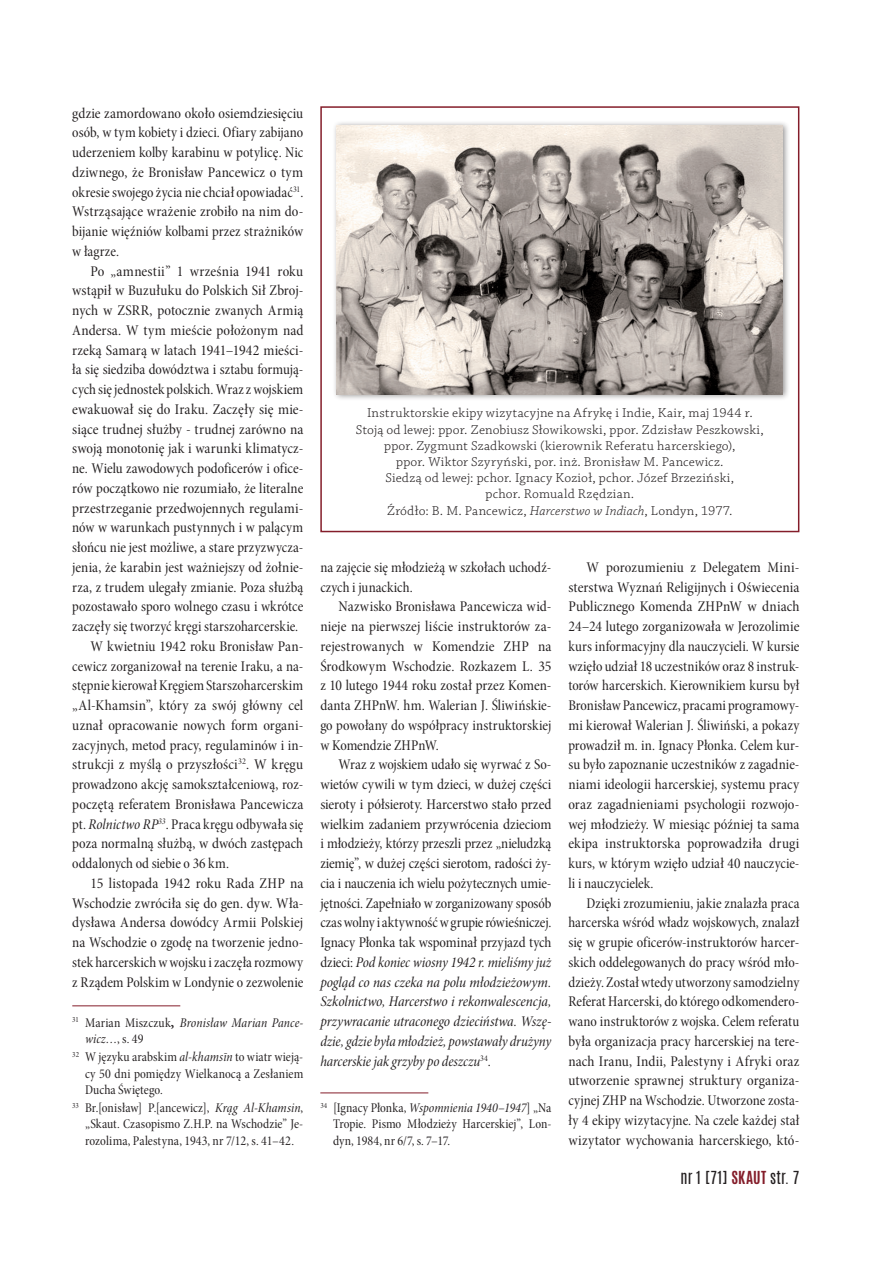
<style>
.page{position:relative;width:893px;height:1263px;background:#fff}
.page>*{position:absolute;margin:0;border:0;box-sizing:border-box;transform-origin:0 0}
.t1{font:15px/19.8px "Minion Pro Cn Subh";letter-spacing:.005em;color:#231f20;text-align:justify}
.t2{font:15px/19.8px "Minion Pro Cn It Subh";letter-spacing:-.005em;color:#231f20;text-align:justify}
.t3{font:15px "Antonio";letter-spacing:.025em;color:#231f20}
.t4{font:13.5px/16.2px "Chaparral Pro Light Capt";letter-spacing:.015em;color:#231f20;text-align:center}
.t5{font:13.5px/16.2px "Minion Pro Cn Subh";letter-spacing:.005em;color:#231f20;text-align:justify}
.t6{font:13.5px/16.2px "Minion Pro Cn It Subh";letter-spacing:.005em;color:#231f20}
.s1{font-family:"Minion Pro Cn It Subh"}
.s2{font-family:"Minion Pro Cn Subh"}
.s3{font-family:"Minion Pro";font-weight:700}
.s4{font-family:"Chaparral Pro Light It Capt"}
.s5{font-weight:700;color:#841d2a}
</style>
<div class="page">
<hr style="left:72px;top:1005px;width:108px;height:1px;background:#841d2a">
<hr style="left:320px;top:1092px;width:108px;height:1px;background:#841d2a">
<div style="left:320px;top:106px;width:479px;height:426px;border:2px solid #841d2a"></div>
<div style="left:332px;top:120px;width:458px;height:281px;background:#231f20;opacity:.5"></div>
<img style="left:337px;top:125px;width:446px;height:269px">
<p class="t1" style="left:72px;top:103px;width:233px">gdzie zamordowano około osiemdziesięciu osób, w tym kobiety i dzieci. Ofiary zabijano uderzeniem kolby karabinu w potylicę. Nic dziwnego, że Bronisław Pancewicz o tym okresie swojego życia nie chciał opowiadać<sup>31</sup>.<br>Wstrząsające wrażenie zrobiło na nim do&shy;bijanie więźniów kolbami przez strażników w łagrze.</p>
<p class="t1" style="left:91px;top:261px;width:214px">Po „amnestii” 1 września 1941 roku</p>
<p class="t1" style="left:72px;top:281px;width:233px">wstąpił w Buzułuku do Polskich Sił Zbroj-</p>
<p class="t1" style="left:72px;top:301px;width:233px">nych w ZSRR, potocznie zwanych Armią</p>
<p class="t1" style="left:72px;top:320px;width:233px">Andersa. W tym mieście położonym nad</p>
<p class="t1" style="left:72px;top:340px;width:233px">rzeką Samarą w latach 1941–1942 mieści-</p>
<p class="t1" style="left:72px;top:360px;width:233px">ła się siedziba dowództwa i sztabu formują-</p>
<p class="t1" style="left:72px;top:380px;width:233px">cych się jednostek polskich. Wraz z wojskiem</p>
<p class="t1" style="left:72px;top:399px;width:233px">ewakuował się do Iraku. Zaczęły się mie-</p>
<p class="t1" style="left:72px;top:419px;width:232px">siące trudnej służby - trudnej zarówno na</p>
<p class="t1" style="left:72px;top:439px;width:233px">swoją monotonię jak i warunki klimatycz-</p>
<p class="t1" style="left:72px;top:459px;width:233px">ne. Wielu zawodowych podoficerów i ofice-</p>
<p class="t1" style="left:72px;top:478px;width:233px">rów początkowo nie rozumiało, że literalne</p>
<p class="t1" style="left:72px;top:498px;width:233px">przestrzeganie przedwojennych regulami-</p>
<p class="t1" style="left:72px;top:518px;width:233px">nów w warunkach pustynnych i w palącym</p>
<p class="t1" style="left:72px;top:538px;width:233px">słońcu nie jest możliwe, a stare przyzwycza-</p>
<p class="t1" style="left:72px;top:557px;width:233px">jenia, że karabin jest ważniejszy od żołnie-</p>
<p class="t1" style="left:72px;top:577px;width:233px">rza, z trudem ulegały zmianie. Poza służbą</p>
<p class="t1" style="left:72px;top:597px;width:233px">pozostawało sporo wolnego czasu i wkrótce</p>
<p class="t1" style="left:72px;top:617px;width:227px">zaczęły się tworzyć kręgi starszoharcerskie.</p>
<p class="t1" style="left:91px;top:636px;width:214px">W kwietniu 1942 roku Bronisław Pan-</p>
<p class="t1" style="left:72px;top:656px;width:231px">cewicz zorganizował na terenie Iraku, a na-</p>
<p class="t1" style="left:72px;top:676px;width:233px">stępnie kierował Kręgiem Starszoharcerskim</p>
<p class="t1" style="left:72px;top:696px;width:233px">„Al-Khamsin”, który za swój główny cel</p>
<p class="t1" style="left:72px;top:715px;width:233px">uznał opracowanie nowych form organi-</p>
<p class="t1" style="left:72px;top:735px;width:233px">zacyjnych, metod pracy, regulaminów i in-</p>
<p class="t1" style="left:72px;top:755px;width:233px">strukcji z myślą o przyszłości<sup>32</sup>. W kręgu</p>
<p class="t1" style="left:72px;top:775px;width:233px">prowadzono akcję samokształceniową, roz-</p>
<p class="t1" style="left:72px;top:794px;width:233px">poczętą referatem Bronisława Pancewicza</p>
<p class="t1" style="left:72px;top:814px;width:233px">pt. <span class="s1">Rolnictwo RP</span><sup>33</sup>. Praca kręgu odbywała się</p>
<p class="t1" style="left:72px;top:834px;width:232px">poza normalną służbą, w dwóch zastępach</p>
<p class="t1" style="left:72px;top:854px;width:158px">oddalonych od siebie o 36 km.</p>
<p class="t1" style="left:91px;top:873px;width:214px">15 listopada 1942 roku Rada ZHP na</p>
<p class="t1" style="left:72px;top:893px;width:233px">Wschodzie zwróciła się do gen. dyw. Wła-</p>
<p class="t1" style="left:72px;top:913px;width:233px">dysława Andersa dowódcy Armii Polskiej</p>
<p class="t1" style="left:72px;top:932px;width:233px">na Wschodzie o zgodę na tworzenie jedno-</p>
<p class="t1" style="left:72px;top:952px;width:233px">stek harcerskich w wojsku i zaczęła rozmowy</p>
<p class="t1" style="left:72px;top:972px;width:233px">z Rządem Polskim w Londynie o zezwolenie</p>
<p class="t6" style="left:85px;top:1015px;width:220px;text-indent:-13px"><sup>31</sup> <span class="s2">Marian Miszczuk</span><span class="s3">,</span> Bronisław Marian Pance&shy;wicz…<span class="s2">, s. 49</span></p>
<p class="t5" style="left:85px;top:1049px;width:220px;text-indent:-13px"><sup>32</sup> W języku arabskim <span class="s1">al-khamsīn</span> to wiatr wieją&shy;cy 50 dni pomiędzy Wielkanocą a Zesłaniem Ducha Świętego.</p>
<p class="t5" style="left:85px;top:1100px;width:220px;text-indent:-13px"><sup>33</sup> Br.[onisław] P.[ancewicz], <span class="s1">Krąg Al-Khamsin</span>, „Skaut. Czasopismo Z.H.P. na Wschodzie” Je&shy;rozolima, Palestyna, 1943, nr 7/12, s. 41–42.</p>
<p class="t4" style="left:356px;top:405px;width:409px">Instruktorskie ekipy wizytacyjne na Afrykę i Indie, Kair, maj 1944 r.<br>Stoją od lewej: ppor. Zenobiusz Słowikowski, ppor. Zdzisław Peszkowski, ppor. Zygmunt Szadkowski (kierownik Referatu harcerskiego),<br>ppor. Wiktor Szyryński, por. inż. Bronisław M. Pancewicz.<br>Siedzą od lewej: pchor. Ignacy Kozioł, pchor. Józef Brzeziński,<br>pchor. Romuald Rzędzian.<br>Źródło: B. M. Pancewicz, <span class="s4">Harcerstwo w Indiach</span>, Londyn, 1977.</p>
<p class="t1" style="left:320px;top:557px;width:233px">na zajęcie się młodzieżą w szkołach uchodź&shy;czych i junackich.</p>
<p class="t1" style="left:320px;top:597px;width:233px;text-indent:18px">Nazwisko Bronisława Pancewicza wid&shy;nieje na pierwszej liście instruktorów za&shy;rejestrowanych w Komendzie ZHP na Środkowym Wschodzie. Rozkazem L. 35 z 10 lutego 1944 roku został przez Komen&shy;danta ZHPnW. hm. Walerian J. Śliwińskie&shy;go powołany do współpracy instruktorskiej w Komendzie ZHPnW.</p>
<p class="t1" style="left:320px;top:755px;width:233px;text-indent:18px">Wraz z wojskiem udało się wyrwać z So&shy;wietów cywili w tym dzieci, w dużej części sieroty i półsieroty. Harcerstwo stało przed wielkim zadaniem przywrócenia dzieciom i młodzieży, którzy przeszli przez „nieludzką ziemię”, w dużej części sierotom, radości ży&shy;cia i nauczenia ich wielu pożytecznych umie&shy;jętności. Zapełniało w zorganizowany sposób czas wolny i aktywność w grupie rówieśniczej.<br>Ignacy Płonka tak wspominał przyjazd tych</p>
<p class="t2" style="left:320px;top:952px;width:233px"><span class="s2">dzieci:</span> Pod koniec wiosny 1942 r. mieliśmy już pogląd co nas czeka na polu młodzieżowym.<br>Szkolnictwo, Harcerstwo i rekonwalescencja, przywracanie utraconego dzieciństwa. Wszę&shy;dzie, gdzie była młodzież, powstawały drużyny harcerskie jak grzyby po deszczu<sup>34</sup><span class="s2">.</span></p>
<p class="t6" style="left:320px;top:1100px;width:233px"><sup>34</sup> <span class="s2">[Ignacy Płonka,</span> Wspomnienia 1940–1947<span class="s2">] „Na</span></p>
<p class="t5" style="left:333px;top:1116px;width:220px">Tropie. Pismo Młodzieży Harcerskiej”, Lon&shy;dyn, 1984, nr 6/7, s. 7–17.</p>
<p class="t1" style="left:568px;top:557px;width:233px;text-indent:18px">W porozumieniu z Delegatem Mini&shy;sterstwa Wyznań Religijnych i Oświecenia Publicznego Komenda ZHPnW w dniach 24–24 lutego zorganizowała w Jerozolimie kurs informacyjny dla nauczycieli. W kursie wzięło udział 18 uczestników oraz 8 instruk&shy;torów harcerskich. Kierownikiem kursu był Bronisław Pancewicz, pracami programowy&shy;mi kierował Walerian J. Śliwiński, a pokazy prowadził m. in. Ignacy Płonka. Celem kur&shy;su było zapoznanie uczestników z zagadnie&shy;niami ideologii harcerskiej, systemu pracy oraz zagadnieniami psychologii rozwojo&shy;wej młodzieży. W miesiąc później ta sama ekipa instruktorska poprowadziła drugi kurs, w którym wzięło udział 40 nauczycie&shy;li i nauczycielek.</p>
<p class="t1" style="left:568px;top:893px;width:233px;text-indent:18px">Dzięki zrozumieniu, jakie znalazła praca harcerska wśród władz wojskowych, znalazł się w grupie oficerów-instruktorów harcer&shy;skich oddelegowanych do pracy wśród mło&shy;dzieży. Został wtedy utworzony samodzielny Referat Harcerski, do którego odkomendero&shy;wano instruktorów z wojska. Celem referatu była organizacja pracy harcerskiej na tere&shy;nach Iranu, Indii, Palestyny i Afryki oraz utworzenie sprawnej struktury organiza&shy;cyjnej ZHP na Wschodzie. Utworzone zosta&shy;ły 4 ekipy wizytacyjne. Na czele każdej stał wizytator wychowania harcerskiego, któ-</p>
<p class="t3" style="left:681px;top:1166px;width:120px">NR 1 [71] <span class="s5">SKAUT</span> STR. 7</p>
</div>
